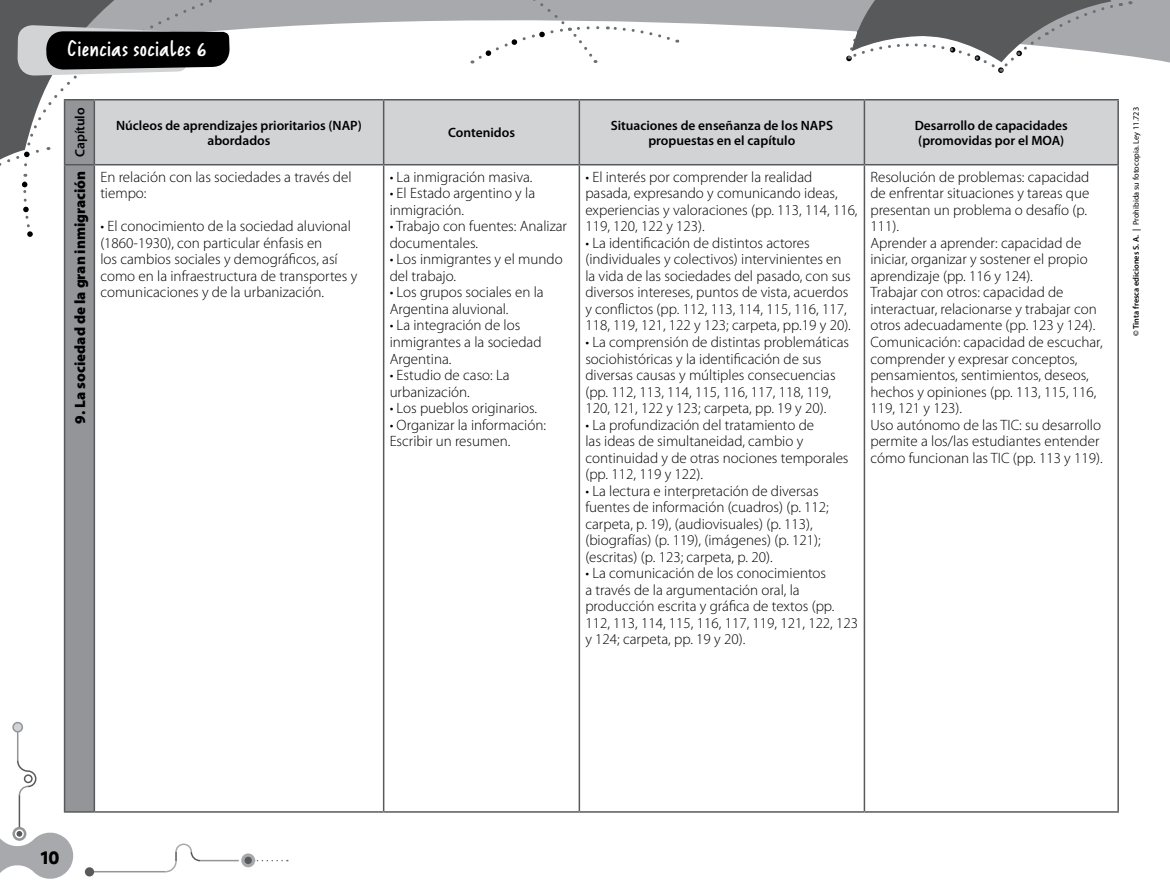
<style>
.page{position:relative;width:1170px;height:893px;background:#fff}
.page>*{position:absolute;margin:0;border:0;box-sizing:border-box;transform-origin:0 0}
.t1{font:22.5px "Reprineato";letter-spacing:-.02em;color:#fff;scale:1.2 1}
.t2{font:700 18px "Mikado";color:#000}
.t3{font:300 15px/16.5px "Myriad Pro";color:#000}
.t4{font:900 15px "Myriad Pro";color:#000}
.t5{font:600 13.5px/15px "Myriad Pro";color:#000;text-align:center}
.t6{font:8.25px "Myriad Pro";color:#000}
.s1{font-weight:600}
</style>
<div class="page">
<svg style="left:410px;top:0;width:759px;height:63px"></svg>
<svg style="left:230px;top:0;width:180px;height:30px"></svg>
<svg style="left:607px;top:25px;width:70px;height:18px"></svg>
<svg style="left:416px;top:0;width:184px;height:63px"></svg>
<svg style="left:255px;top:860px;width:33px;height:1px"></svg>
<div style="left:241px;top:853px;width:14px;height:14px;background:#a7a9ac;border-radius:50%"></div>
<div style="left:244px;top:857px;width:8px;height:7px;background:#58595b;border-radius:50%"></div>
<hr style="left:200px;top:860px;width:39px;height:1px;background:#939598">
<hr style="left:92px;top:871px;width:74px;height:1px;background:#939598">
<svg style="left:164px;top:843px;width:37px;height:30px"></svg>
<div style="left:85px;top:867px;width:9px;height:9px;background:#58595b;border-radius:50%"></div>
<svg style="left:0;top:830px;width:74px;height:49px"></svg>
<hr style="left:19px;top:795px;width:1px;height:39px;background:#58595b">
<svg style="left:12px;top:827px;width:14px;height:14px"></svg>
<div style="left:16px;top:830px;width:7px;height:7px;background:#58595b;border-radius:50%"></div>
<div style="left:15px;top:829px;width:9px;height:9px;border:2px solid #fff;border-radius:50%"></div>
<svg style="left:846px;top:0;width:287px;height:73px"></svg>
<svg style="left:0;top:0;width:230px;height:812px"></svg>
<div style="left:95px;top:100px;width:1022px;height:64px;background:#d1d3d4"></div>
<hr style="left:64px;top:99px;width:30px;height:1px;background:#58595b">
<hr style="left:64px;top:100px;width:1px;height:64px;background:#58595b">
<hr style="left:94px;top:99px;width:289px;height:1px;background:#58595b">
<hr style="left:94px;top:100px;width:1px;height:64px;background:#58595b">
<hr style="left:383px;top:99px;width:196px;height:1px;background:#58595b">
<hr style="left:383px;top:100px;width:1px;height:64px;background:#58595b">
<hr style="left:579px;top:99px;width:285px;height:1px;background:#58595b">
<hr style="left:578px;top:100px;width:2px;height:64px;background:#58595b">
<hr style="left:864px;top:99px;width:254px;height:1px;background:#58595b">
<hr style="left:863px;top:100px;width:2px;height:64px;background:#58595b">
<hr style="left:1117px;top:100px;width:1px;height:64px;background:#58595b">
<hr style="left:64px;top:164px;width:30px;height:1px;background:#58595b">
<hr style="left:64px;top:165px;width:1px;height:646px;background:#58595b">
<hr style="left:94px;top:164px;width:289px;height:1px;background:#58595b">
<hr style="left:94px;top:165px;width:1px;height:646px;background:#58595b">
<hr style="left:383px;top:164px;width:196px;height:1px;background:#58595b">
<hr style="left:383px;top:165px;width:1px;height:646px;background:#58595b">
<hr style="left:579px;top:164px;width:285px;height:1px;background:#58595b">
<hr style="left:578px;top:165px;width:2px;height:646px;background:#58595b">
<hr style="left:864px;top:164px;width:254px;height:1px;background:#58595b">
<hr style="left:863px;top:165px;width:2px;height:646px;background:#58595b">
<hr style="left:1117px;top:165px;width:1px;height:646px;background:#58595b">
<hr style="left:64px;top:811px;width:30px;height:2px;background:#58595b">
<hr style="left:94px;top:811px;width:289px;height:2px;background:#58595b">
<hr style="left:383px;top:811px;width:196px;height:2px;background:#58595b">
<hr style="left:579px;top:811px;width:285px;height:2px;background:#58595b">
<hr style="left:864px;top:811px;width:254px;height:2px;background:#58595b">
<h1 class="t1" style="left:67px;top:35px;width:118px">Ciencias sociales 6</h1>
<p class="t5" style="left:73px;top:157px;width:51px;rotate:-90deg">Capítulo</p>
<p class="t5" style="left:116px;top:118px;width:247px">Núcleos de aprendizajes prioritarios (NAP) abordados</p>
<p class="t5" style="left:448px;top:125px;width:68px">Contenidos</p>
<p class="t5" style="left:610px;top:118px;width:224px">Situaciones de enseñanza de los NAPS propuestas en el capítulo</p>
<p class="t5" style="left:914px;top:118px;width:155px;text-align:left">Desarrollo de capacidades (promovidas por el MOA)</p>
<p class="t4" style="left:71px;top:424px;width:254px;rotate:-90deg">9. La sociedad de la gran inmigración</p>
<p class="t3" style="left:100px;top:169px;width:253px">En relación con las sociedades a través del tiempo:</p>
<p class="t3" style="left:100px;top:218px;width:258px">• El conocimiento de la sociedad aluvional (1860-1930), con particular énfasis en<br>los cambios sociales y demográficos, así como en la infraestructura de transportes y comunicaciones y de la urbanización.</p>
<p class="t3" style="left:389px;top:169px;width:144px">• La inmigración masiva.</p>
<p class="t3" style="left:389px;top:185px;width:147px">• El Estado argentino y la inmigración.</p>
<p class="t3" style="left:389px;top:218px;width:179px">• Trabajo con fuentes: Analizar documentales.</p>
<p class="t3" style="left:389px;top:251px;width:174px">• Los inmigrantes y el mundo del trabajo.</p>
<p class="t3" style="left:389px;top:284px;width:156px">• Los grupos sociales en la<br>Argentina aluvional.</p>
<p class="t3" style="left:389px;top:317px;width:153px">• La integración de los inmigrantes a la sociedad<br>Argentina.</p>
<p class="t3" style="left:389px;top:367px;width:121px">• Estudio de caso: La urbanización.</p>
<p class="t3" style="left:389px;top:400px;width:149px">• Los pueblos originarios.</p>
<p class="t3" style="left:389px;top:416px;width:158px">• Organizar la información:<br>Escribir un resumen.</p>
<p class="t3" style="left:585px;top:169px;width:274px">• El interés por comprender la realidad pasada, expresando y comunicando ideas, experiencias y valoraciones (pp. 113, 114, 116, 119, 120, 122 y 123).</p>
<p class="t3" style="left:585px;top:235px;width:267px">• La identificación de distintos actores (individuales y colectivos) intervinientes en la vida de las sociedades del pasado, con sus diversos intereses, puntos de vista, acuerdos y conflictos (pp. 112, 113, 114, 115, 116, 117, 118, 119, 121, 122 y 123; carpeta, pp.19 y 20).</p>
<p class="t3" style="left:585px;top:334px;width:265px">• La comprensión de distintas problemáticas sociohistóricas y la identificación de sus diversas causas y múltiples consecuencias (pp. 112, 113, 114, 115, 116, 117, 118, 119, 120, 121, 122 y 123; carpeta, pp. 19 y 20).</p>
<p class="t3" style="left:585px;top:416px;width:265px">• La profundización del tratamiento de<br>las ideas de simultaneidad, cambio y continuidad y de otras nociones temporales (pp. 112, 119 y 122).</p>
<p class="t3" style="left:585px;top:482px;width:245px">• La lectura e interpretación de diversas fuentes de información (cuadros) (p. 112; carpeta, p. 19), (audiovisuales) (p. 113), (biografías) (p. 119), (imágenes) (p. 121); (escritas) (p. 123; carpeta, p. 20).</p>
<p class="t3" style="left:585px;top:565px;width:274px">• La comunicación de los conocimientos<br>a través de la argumentación oral, la producción escrita y gráfica de textos (pp.<br>112, 113, 114, 115, 116, 117, 119, 121, 122, 123 y 124; carpeta, pp. 19 y 20).</p>
<p class="t3" style="left:870px;top:169px;width:234px">Resolución de problemas: capacidad de enfrentar situaciones y tareas que presentan un problema o desafío (p.<br>111).<br>Aprender a aprender: capacidad de iniciar, organizar y sostener el propio aprendizaje (pp. 116 y 124).<br>Trabajar con otros: capacidad de interactuar, relacionarse y trabajar con otros adecuadamente (pp. 123 y 124).<br>Comunicación: capacidad de escuchar, comprender y expresar conceptos, pensamientos, sentimientos, deseos, hechos y opiniones (pp. 113, 115, 116, 119, 121 y 123).<br>Uso autónomo de las TIC: su desarrollo permite a los/las estudiantes entender cómo funcionan las TIC (pp. 113 y 119).</p>
<p class="t6" style="left:1131px;top:336px;width:230px;rotate:-90deg"><span class="s1">© Tinta fresca ediciones S. A. |</span> Prohibida su fotocopia. Ley 11.723</p>
<p class="t2" style="left:41px;top:846px;width:20px">10</p>
</div>
